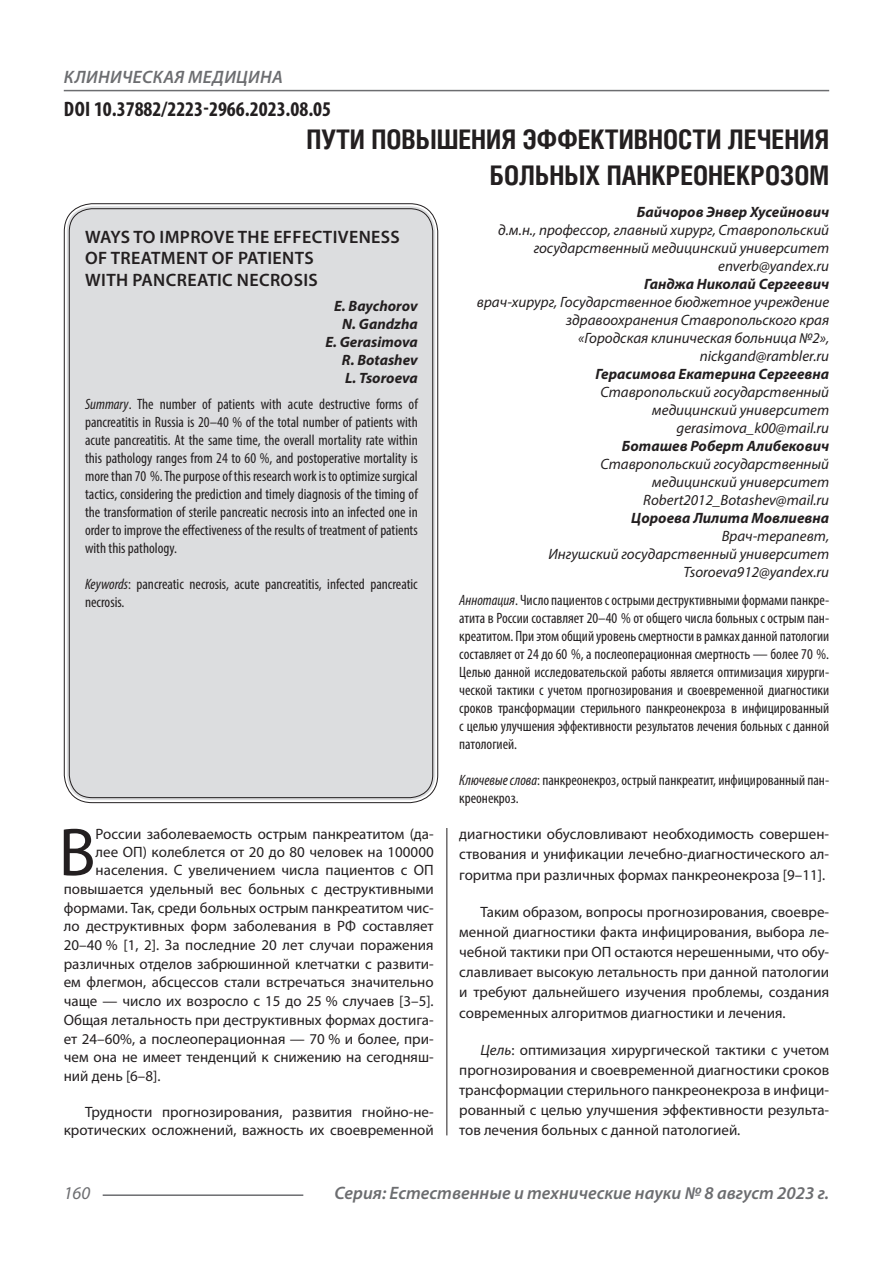
<style>
.page{position:relative;width:893px;height:1263px;background:#fff}
.page>*{position:absolute;margin:0;border:0;box-sizing:border-box;transform-origin:0 0}
.Статья_текст_первый{font:68.4px "Myriad Pro";color:#231f20}
.Статья_название{font:700 27px/36px "Helios Cond C";color:#231f20;text-align:right}
.ДОИ{font:700 condensed 21px "Myriad Pro";color:#231f20}
.Статья_название_англ{font:600 18px/21.6px "Myriad Pro";letter-spacing:.02em;color:#231f20}
.t1{font:italic 600 18px "Myriad Pro";color:#6c6d70}
.t2{font:italic 600 18px "Myriad Pro";letter-spacing:.02em;color:#6c6d70}
.t3{font:italic 18px "Myriad Pro";color:#6c6d70}
.Статья_текст{font:15px/20.1px "Myriad Pro";color:#231f20;text-align:justify}
.Статья_аннотация_анг{font:condensed 15px/18px "Myriad Pro";color:#231f20;text-align:justify}
.Статья_текст_первый-2{font:15px "Myriad Pro";color:#231f20}
.Статья_аннотация_тек{font:condensed 15px/18px "Myriad Pro";color:#231f20;text-align:justify}
.Статья_автор_инфо{font:italic 15px/18px "Myriad Pro";color:#231f20;text-align:right}
.Статья_автор_инфо-2{font:italic 700 15px "Myriad Pro";color:#231f20}
.Статья_автор_англ{font:italic 700 15px "Myriad Pro";color:#231f20}
.s1{font-style:italic}
</style>
<div class="page">
<hr style="left:446px;top:128px;width:1px;height:1007px;background:#231f20">
<hr style="left:103px;top:1194px;width:200px;height:2px;background:#6c6d70">
<hr style="left:64px;top:90px;width:765px;height:1px;background:#6c6d70">
<div style="left:443px;top:128px;width:10px;height:700px;background:#fff"></div>
<div style="left:67px;top:206px;width:368px;height:594px;background:#dcdddf;border-radius:26px"></div>
<p class="t2" style="left:64px;top:66px;width:220px">КЛИНИЧЕСКАЯ МЕДИЦИНА</p>
<p class="ДОИ" style="left:64px;top:96px;width:269px">DOI 10.37882/2223-2966.2023.08.05</p>
<p class="Статья_название" style="left:306px;top:121px;width:524px">ПУТИ ПОВЫШЕНИЯ ЭФФЕКТИВНОСТИ ЛЕЧЕНИЯ<br>БОЛЬНЫХ ПАНКРЕОНЕКРОЗОМ</p>
<p class="Статья_автор_инфо-2" style="left:637px;top:202px;width:194px">Байчоров Энвер Хусейнович</p>
<p class="Статья_автор_инфо" style="left:498px;top:220px;width:333px">д.м.н., профессор, главный хирург, Ставропольский государственный медицинский университет</p>
<p class="Статья_автор_инфо" style="left:718px;top:256px;width:112px">enverb@yandex.ru</p>
<p class="Статья_автор_инфо-2" style="left:644px;top:274px;width:186px">Ганджа Николай Сергеевич</p>
<p class="Статья_автор_инфо" style="left:477px;top:292px;width:354px">врач-хирург, Государственное бюджетное учреждение здравоохранения Ставропольского края<br>«Городская клиническая больница №2»,</p>
<p class="Статья_автор_инфо" style="left:700px;top:346px;width:131px">nickgand@rambler.ru</p>
<p class="Статья_автор_инфо-2" style="left:596px;top:364px;width:235px">Герасимова Екатерина Сергеевна</p>
<p class="Статья_автор_инфо" style="left:600px;top:382px;width:230px">Ставропольский государственный медицинский университет</p>
<p class="Статья_автор_инфо" style="left:677px;top:418px;width:154px">gerasimova_k00@mail.ru</p>
<p class="Статья_автор_инфо-2" style="left:622px;top:436px;width:209px">Боташев Роберт Алибекович</p>
<p class="Статья_автор_инфо" style="left:600px;top:454px;width:230px">Ставропольский государственный медицинский университет</p>
<p class="Статья_автор_инфо" style="left:643px;top:490px;width:187px">Robert2012_Botashev@mail.ru</p>
<p class="Статья_автор_инфо-2" style="left:631px;top:508px;width:199px">Цороева Лилита Мовлиевна</p>
<p class="Статья_автор_инфо" style="left:548px;top:526px;width:282px">Врач-терапевт,<br>Ингушский государственный университет</p>
<p class="Статья_автор_инфо" style="left:684px;top:562px;width:147px">Tsoroeva912@yandex.ru</p>
<p class="Статья_аннотация_тек" style="left:459px;top:591px;width:371px"><span class="s1">Аннотация</span>. Число пациентов с острыми деструктивными формами панкре&shy;атита в России составляет 20–40 % от общего числа больных с острым пан&shy;креатитом. При этом общий уровень смертности в рамках данной патологии составляет от 24 до 60 %, а послеоперационная смертность — более 70 %.<br>Целью данной исследовательской работы является оптимизация хирурги&shy;ческой тактики с учетом прогнозирования и своевременной диагностики сроков трансформации стерильного панкреонекроза в инфицированный с целью улучшения эффективности результатов лечения больных с данной патологией.</p>
<p class="Статья_аннотация_тек" style="left:459px;top:771px;width:371px"><span class="s1">Ключевые слова</span>: панкреонекроз, острый панкреатит, инфицированный пан&shy;креонекроз.</p>
<p class="Статья_название_англ" style="left:85px;top:225px;width:316px">WAYS TO IMPROVE THE EFFECTIVENESS<br>OF TREATMENT OF PATIENTS<br>WITH PANCREATIC NECROSIS</p>
<p class="Статья_автор_англ" style="left:334px;top:297px;width:85px">E. Baychorov</p>
<p class="Статья_автор_англ" style="left:342px;top:315px;width:77px">N. Gandzha</p>
<p class="Статья_автор_англ" style="left:326px;top:333px;width:94px">E. Gerasimova</p>
<p class="Статья_автор_англ" style="left:342px;top:351px;width:77px">R. Botashev</p>
<p class="Статья_автор_англ" style="left:345px;top:369px;width:74px">L. Tsoroeva</p>
<p class="Статья_аннотация_анг" style="left:85px;top:395px;width:334px"><span class="s1">Summary</span>. The number of patients with acute destructive forms of pancreatitis in Russia is 20–40 % of the total number of patients with acute pancreatitis. At the same time, the overall mortality rate within this pathology ranges from 24 to 60 %, and postoperative mortality is more than 70 %. The purpose of this research work is to optimize surgical tactics, considering the prediction and timely diagnosis of the timing of the transformation of sterile pancreatic necrosis into an infected one in order to improve the effectiveness of the results of treatment of patients with this pathology.</p>
<p class="Статья_аннотация_анг" style="left:85px;top:575px;width:334px"><span class="s1">Keywords</span>: pancreatic necrosis, acute pancreatitis, infected pancreatic necrosis.</p>
<p class="Статья_текст_первый" style="left:59px;top:810px;width:39px">В</p>
<p class="Статья_текст_первый-2" style="left:96px;top:825px;width:340px">России заболеваемость острым панкреатитом (да-</p>
<p class="Статья_текст_первый-2" style="left:96px;top:843px;width:340px">лее ОП) колеблется от 20 до 80 человек на 100000</p>
<p class="Статья_текст_первый-2" style="left:96px;top:861px;width:340px">населения. С увеличением числа пациентов с ОП</p>
<p class="Статья_текст_первый-2" style="left:64px;top:880px;width:371px">повышается удельный вес больных с деструктивными</p>
<p class="Статья_текст_первый-2" style="left:64px;top:898px;width:371px">формами. Так, среди больных острым панкреатитом чис-</p>
<p class="Статья_текст_первый-2" style="left:64px;top:917px;width:371px">ло деструктивных форм заболевания в РФ составляет</p>
<p class="Статья_текст_первый-2" style="left:64px;top:936px;width:371px">20–40 % [1, 2]. За последние 20 лет случаи поражения</p>
<p class="Статья_текст_первый-2" style="left:64px;top:954px;width:371px">различных отделов забрюшинной клетчатки с развити-</p>
<p class="Статья_текст_первый-2" style="left:64px;top:973px;width:371px">ем флегмон, абсцессов стали встречаться значительно</p>
<p class="Статья_текст_первый-2" style="left:64px;top:992px;width:371px">чаще — число их возросло с 15 до 25 % случаев [3–5].</p>
<p class="Статья_текст_первый-2" style="left:64px;top:1010px;width:371px">Общая летальность при деструктивных формах достига-</p>
<p class="Статья_текст_первый-2" style="left:64px;top:1029px;width:371px">ет 24–60%, а послеоперационная — 70 % и более, при-</p>
<p class="Статья_текст_первый-2" style="left:64px;top:1048px;width:371px">чем она не имеет тенденций к снижению на сегодняш-</p>
<p class="Статья_текст_первый-2" style="left:64px;top:1067px;width:98px">ний день [6–8].</p>
<p class="Статья_текст" style="left:64px;top:1102px;width:371px;line-height:18.8px;text-align:right">Трудности прогнозирования, развития гнойно-не&shy;кротических осложнений, важность их своевременной</p>
<p class="Статья_текст" style="left:459px;top:824px;width:371px">диагностики обусловливают необходимость совершен&shy;ствования и унификации лечебно-диагностического ал&shy;горитма при различных формах панкреонекроза [9–11].</p>
<p class="Статья_текст" style="left:459px;top:901px;width:371px;text-indent:21px">Таким образом, вопросы прогнозирования, своевре&shy;менной диагностики факта инфицирования, выбора ле&shy;чебной тактики при ОП остаются нерешенными, что обу&shy;славливает высокую летальность при данной патологии и требуют дальнейшего изучения проблемы, создания современных алгоритмов диагностики и лечения.</p>
<p class="Статья_текст" style="left:459px;top:1039px;width:371px;text-indent:21px"><span class="s1">Цель</span>: оптимизация хирургической тактики с учетом прогнозирования и своевременной диагностики сроков трансформации стерильного панкреонекроза в инфици&shy;рованный с целью улучшения эффективности результа&shy;тов лечения больных с данной патологией.</p>
<p class="t3" style="left:64px;top:1182px;width:28px">160</p>
<p class="t1" style="left:334px;top:1182px;width:496px">Серия: Естественные и технические науки № 8 август 2023 г.</p>
</div>
